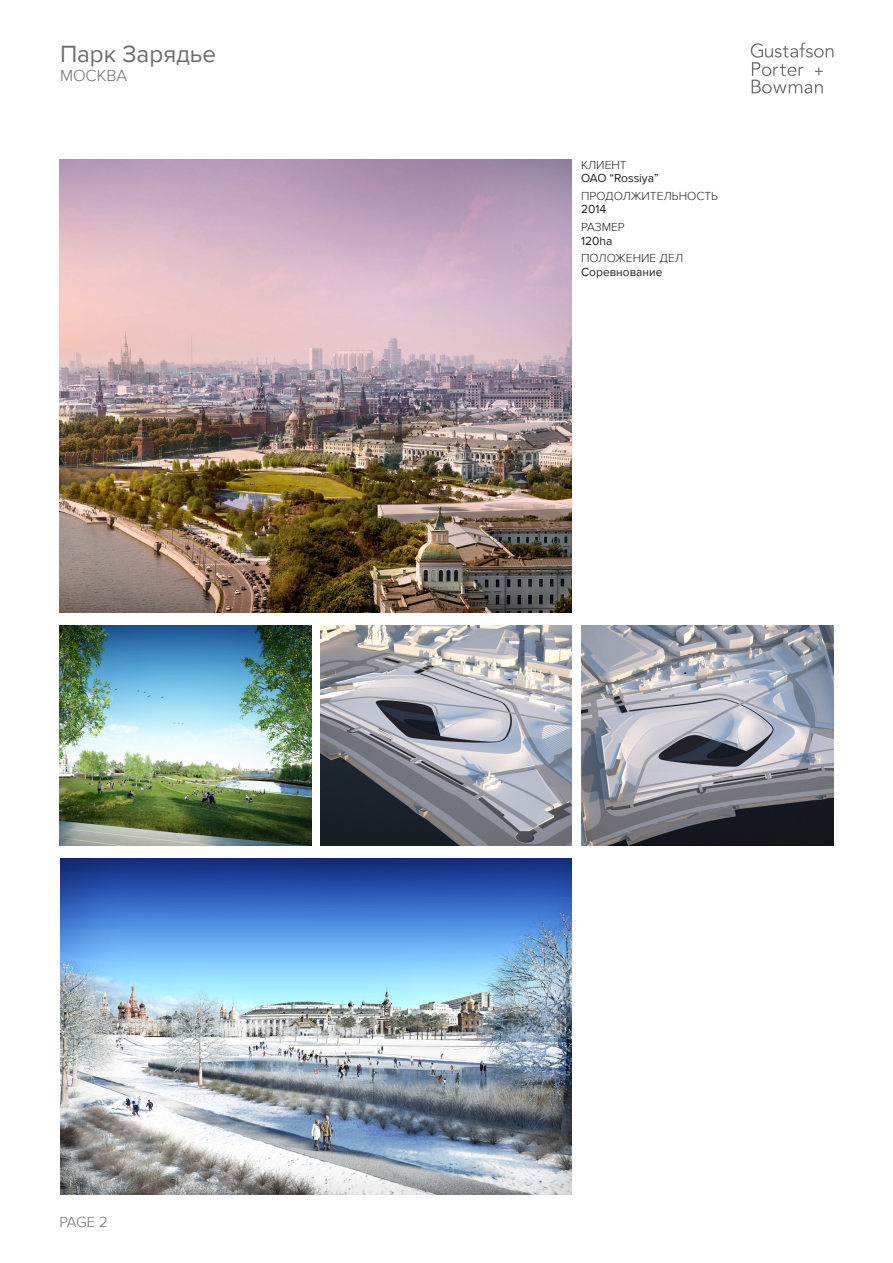
<style>
.page{position:relative;width:893px;height:1263px;background:#fff}
.page>*{position:absolute;margin:0;border:0;box-sizing:border-box;transform-origin:0 0}
.HEADING{font:24.15px "Proxima Nova";color:#6c6d70}
.HEADING_2{font:300 16.5px "Proxima Nova";color:#6c6d70}
.t1{font:300 15px "Proxima Nova";color:#6c6d70}
.PROJECT_TITLE{font:300 12px "Proxima Nova";color:#231f20}
.PROJECT_INFO{font:12px "Proxima Nova";color:#231f20}
</style>
<div class="page">
<img style="left:60px;top:159px;width:511px;height:453px">
<img style="left:320px;top:625px;width:251px;height:220px">
<img style="left:60px;top:858px;width:511px;height:337px">
<img style="left:581px;top:625px;width:252px;height:220px">
<img style="left:60px;top:625px;width:251px;height:220px">
<svg style="left:751px;top:43px;width:82px;height:51px"></svg>
<p class="HEADING" style="left:60px;top:36px;width:158px">Парк Зарядье</p>
<p class="HEADING_2" style="left:60px;top:63px;width:69px">МОСКВА</p>
<p class="PROJECT_TITLE" style="left:581px;top:156px;width:47px">КЛИЕНТ</p>
<p class="PROJECT_INFO" style="left:581px;top:169px;width:79px">OAO “Rossiya”</p>
<p class="PROJECT_TITLE" style="left:581px;top:187px;width:138px">ПРОДОЛЖИТЕЛЬНОСТЬ</p>
<p class="PROJECT_INFO" style="left:581px;top:200px;width:27px">2014</p>
<p class="PROJECT_TITLE" style="left:581px;top:218px;width:45px">РАЗМЕР</p>
<p class="PROJECT_INFO" style="left:581px;top:232px;width:33px">120ha</p>
<p class="PROJECT_TITLE" style="left:581px;top:249px;width:104px">ПОЛОЖЕНИЕ ДЕЛ</p>
<p class="PROJECT_INFO" style="left:581px;top:263px;width:83px">Соревнование</p>
<p class="t1" style="left:60px;top:1211px;width:50px">PAGE 2</p>
</div>
